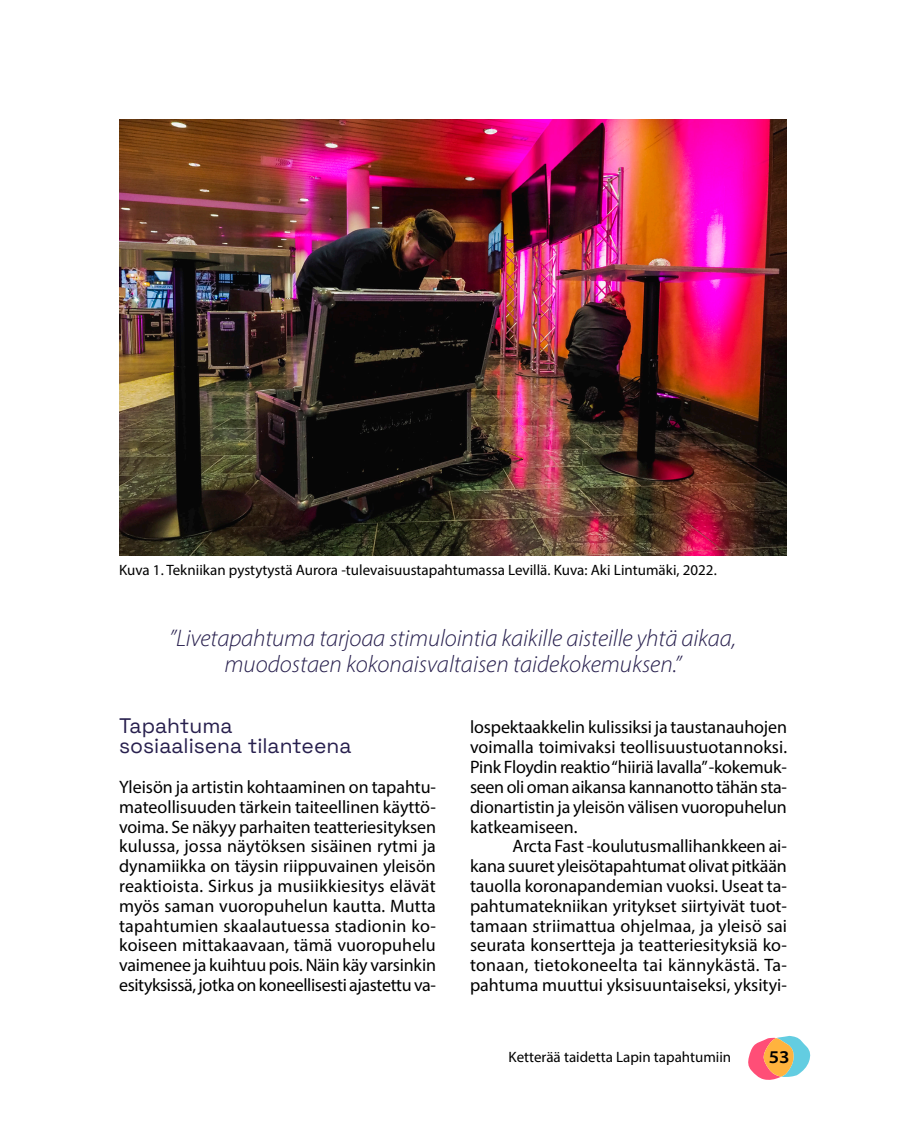
<style>
.page{position:relative;width:906px;height:1132px;background:#fff}
.page>*{position:absolute;margin:0;border:0;box-sizing:border-box;transform-origin:0 0}
.nosto{font:24px/26px "Myriad Variable Concept Italic 2";letter-spacing:-.005em;color:#28204e;text-align:center}
.väliotsikko{font:21px/19.8px "Space Grotesk";color:#28204e}
.leipis_-_ei_sisennys{font:18px/19.8px "Myriad Variable Concept Roman 2";letter-spacing:-.01em;color:#000;text-align:justify}
.leipis{font:18px/19.8px "Myriad Variable Concept Roman 2";color:#000;text-align:justify}
.t1{font:18px "Myriad Variable Concept";color:#000}
.kuvateksti{font:15px "Myriad Variable Concept Roman 2";color:#000}
.t2{font:15px "Myriad Variable Concept Roman 4";color:#000}
</style>
<div class="page">
<svg style="left:748px;top:1035px;width:63px;height:45px"></svg>
<img style="left:119px;top:119px;width:668px;height:436px">
<p class="kuvateksti" style="left:119px;top:561px;width:599px">Kuva 1. Tekniikan pystytystä Aurora -tulevaisuustapahtumassa Levillä. Kuva: Aki Lintumäki, 2022.</p>
<p class="nosto" style="left:170px;top:625px;width:568px">”Livetapahtuma tarjoaa stimulointia kaikille aisteille yhtä aikaa, muodostaen kokonaisvaltaisen taidekokemuksen.”</p>
<p class="väliotsikko" style="left:119px;top:714px;width:234px">Tapahtuma sosiaalisena tilanteena</p>
<p class="leipis_-_ei_sisennys" style="left:119px;top:776px;width:318px">Yleisön ja artistin kohtaaminen on tapahtu&shy;mateollisuuden tärkein taiteellinen käyttö&shy;voima. Se näkyy parhaiten teatteriesityksen kulussa, jossa näytöksen sisäinen rytmi ja dynamiikka on täysin riippuvainen yleisön reaktioista. Sirkus ja musiikkiesitys elävät myös saman vuoropuhelun kautta. Mutta tapahtumien skaalautuessa stadionin ko&shy;koiseen mittakaavaan, tämä vuoropuhelu vaimenee ja kuihtuu pois. Näin käy varsinkin esityksissä, jotka on koneellisesti ajastettu va-</p>
<p class="leipis_-_ei_sisennys" style="left:470px;top:717px;width:319px">lospektaakkelin kulissiksi ja taustanauhojen voimalla toimivaksi teollisuustuotannoksi.<br>Pink Floydin reaktio “hiiriä lavalla” -kokemuk&shy;seen oli oman aikansa kannanotto tähän sta&shy;dionartistin ja yleisön välisen vuoropuhelun katkeamiseen.</p>
<p class="leipis" style="left:470px;top:836px;width:318px;text-indent:43px">Arcta Fast -koulutusmallihankkeen ai&shy;kana suuret yleisötapahtumat olivat pitkään tauolla koronapandemian vuoksi. Useat ta&shy;pahtumatekniikan yritykset siirtyivät tuot&shy;tamaan striimattua ohjelmaa, ja yleisö sai seurata konsertteja ja teatteriesityksiä ko&shy;tonaan, tietokoneelta tai kännykästä. Ta&shy;pahtuma muuttui yksisuuntaiseksi, yksityi-</p>
<p class="t2" style="left:508px;top:1047px;width:224px">Ketterää taidetta Lapin tapahtumiin</p>
<p class="t1" style="left:768px;top:1046px;width:22px">53</p>
</div>
